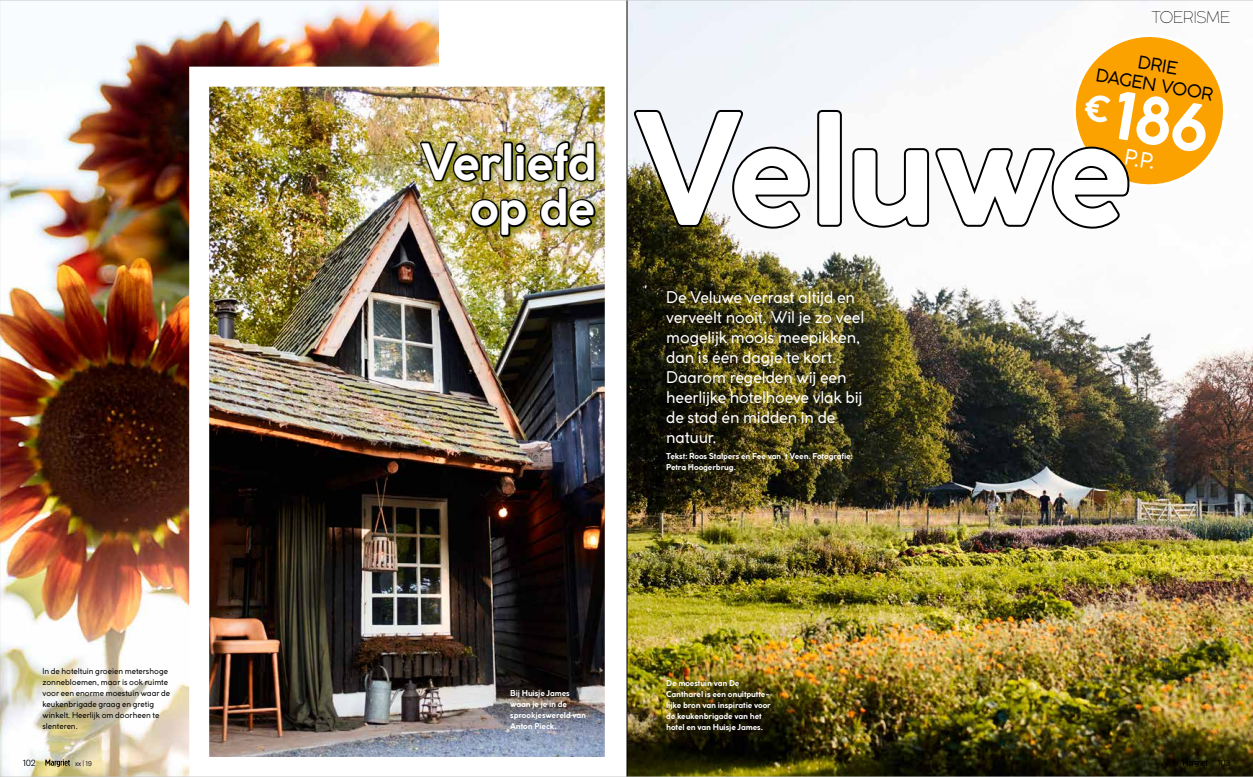
<style>
.page{position:relative;width:1253px;height:777px;background:#fff}
.page>*{position:absolute;margin:0;border:0;box-sizing:border-box;transform-origin:0 0}
.t1{font:700 152px "Coco Gothic";letter-spacing:-.045em;color:#fff}
.t2{font:700 49.4px/45.6px "Coco Gothic";letter-spacing:-.03em;color:#fff;text-align:right}
.t3{font:21.2px "Coco Gothic";color:#fff}
.t4{font:17.5px/19.2px "Coco Gothic";color:#000;text-align:center}
.t5{font:16px/20px "Coco Gothic";letter-spacing:-.01em;color:#fff}
.t6{font:200 16px "Coco Gothic";letter-spacing:-.015em;color:#000}
.t7{font:9px "Air";letter-spacing:-.03em;color:#000}
.t8{font:700 8px/11px "Coco Gothic";letter-spacing:-.015em;color:#fff}
.t9{font:8px/11px "Coco Gothic";color:#000}
.t10{font:7px "Air";color:#000}
.s1{font-size:6.5px}
</style>
<div class="page">
<img style="left:0;top:0;width:1253px;height:777px">
<svg style="left:850px;top:26px;width:384px;height:205px"></svg>
<h3 class="t6" style="left:1151px;top:5px;width:80px">TOERISME</h3>
<p class="t9" style="left:43px;top:665px;width:129px">In de hoteltuin groeien metershoge zonnebloemen, maar is ook ruimte voor een enorme moestuin waar de keukenbrigade graag en gretig winkelt. Heerlijk om doorheen te slenteren.</p>
<h2 class="t2" style="left:421px;top:139px;width:177px">Verliefd op de</h2>
<h3 class="t4" style="left:1100px;top:46px;width:120px;rotate:9deg">DRIE<br>DAGEN VOOR</h3>
<h1 class="t1" style="left:634px;top:54px;width:502px">Veluwe</h1>
<h3 class="t3" style="left:1127px;top:141px;width:33px;rotate:9deg">P.P.</h3>
<h3 class="t5" style="left:666px;top:287px;width:200px">De Veluwe verrast altijd en verveelt nooit. Wil je zo veel mogelijk moois meepikken, dan is één dagje te kort.<br>Daarom regelden wij een heerlijke hotelhoeve vlak bij de stad én midden in de natuur.</h3>
<p class="t8" style="left:666px;top:450px;width:188px">Tekst: Roos Stalpers en Fee van ’t Veen. Fotografie:<br>Petra Hoogerbrug.</p>
<p class="t8" style="left:510px;top:687px;width:77px">Bij Huisje James waan je je in de sprookjeswereld van<br>Anton Pieck.</p>
<p class="t8" style="left:666px;top:677px;width:106px">De moestuin van De<br>Cantharel is een onuitputte&shy;lijke bron van inspiratie voor de keukenbrigade van het hotel en van Huisje James.</p>
<p class="t7" style="left:23px;top:757px;width:15px">102</p>
<p class="t10" style="left:75px;top:759px;width:18px">xx <span class="s1">|</span>19</p>
<p class="t7" style="left:1217px;top:757px;width:14px">103</p>
</div>
